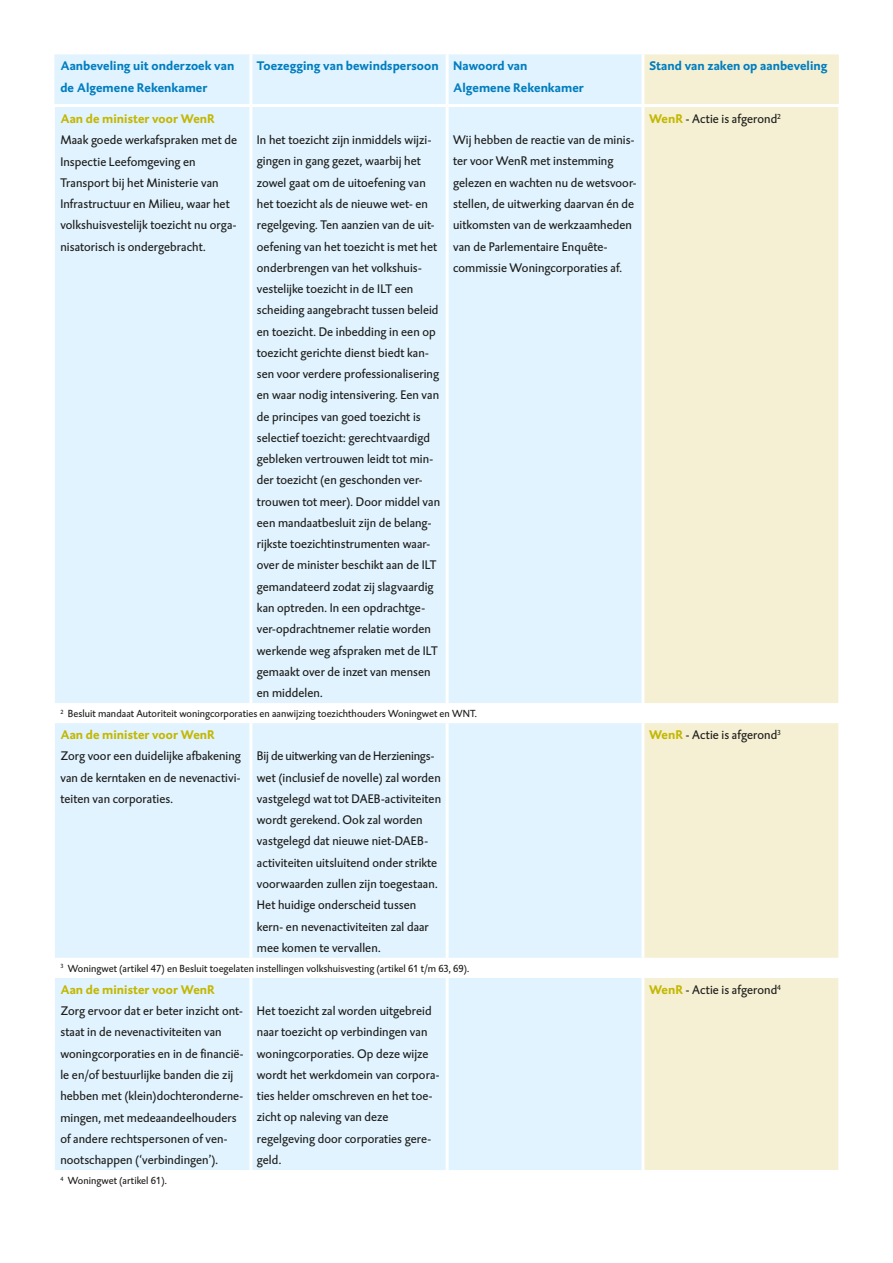
<style>
.page{position:relative;width:893px;height:1263px;background:#fff}
.page>*{position:absolute;margin:0;border:0;box-sizing:border-box;transform-origin:0 0}
._05_Tabel_tekstkader{font:12.75px/21.3px "DTL Caspari T";letter-spacing:.005em;color:#1d1d1b}
._4_kop_tabel_vet_bla{font:700 12.75px/21.3px "DTL Caspari ST";letter-spacing:.005em;color:#007dbf}
._4_kop_tabel_vet_gro{font:700 12.75px "DTL Caspari ST";letter-spacing:.005em;color:#c3b700}
.Noot{font:10.5px "DTL Caspari T";letter-spacing:.005em;color:#1d1d1b}
.s1{font-family:"DTL Caspari ST";font-weight:700;color:#c3b700}
</style>
<div class="page">
<div style="left:54px;top:54px;width:587px;height:1116px;background:#e1f3fe"></div>
<div style="left:644px;top:54px;width:195px;height:1116px;background:#f5f0d3"></div>
<hr style="left:54px;top:107px;width:1px;height:596px;background:#fff">
<hr style="left:838px;top:107px;width:1px;height:596px;background:#fff">
<hr style="left:54px;top:723px;width:1px;height:235px;background:#fff">
<hr style="left:838px;top:723px;width:1px;height:235px;background:#fff">
<hr style="left:54px;top:978px;width:1px;height:192px;background:#fff">
<hr style="left:838px;top:978px;width:1px;height:192px;background:#fff">
<hr style="left:249px;top:54px;width:3px;height:50px;background:#fff">
<hr style="left:446px;top:54px;width:3px;height:50px;background:#fff">
<hr style="left:54px;top:104px;width:197px;height:3px;background:#fff">
<hr style="left:251px;top:104px;width:196px;height:3px;background:#fff">
<hr style="left:249px;top:107px;width:3px;height:596px;background:#fff">
<hr style="left:447px;top:104px;width:196px;height:3px;background:#fff">
<hr style="left:446px;top:107px;width:3px;height:596px;background:#fff">
<hr style="left:643px;top:104px;width:196px;height:3px;background:#fff">
<hr style="left:249px;top:723px;width:3px;height:235px;background:#fff">
<hr style="left:446px;top:723px;width:3px;height:235px;background:#fff">
<hr style="left:249px;top:978px;width:3px;height:192px;background:#fff">
<hr style="left:446px;top:978px;width:3px;height:192px;background:#fff">
<p class="_4_kop_tabel_vet_bla" style="left:60px;top:55px;width:176px">Aanbeveling uit onderzoek van de Algemene Rekenkamer</p>
<p class="_4_kop_tabel_vet_bla" style="left:257px;top:55px;width:183px">Toezegging van bewindspersoon</p>
<p class="_4_kop_tabel_vet_bla" style="left:453px;top:55px;width:132px">Nawoord van<br>Algemene Rekenkamer</p>
<p class="_4_kop_tabel_vet_bla" style="left:649px;top:55px;width:180px">Stand van zaken op aanbeveling</p>
<p class="_4_kop_tabel_vet_gro" style="left:60px;top:110px;width:156px">Aan de minister voor WenR</p>
<p class="_05_Tabel_tekstkader" style="left:60px;top:129px;width:178px">Maak goede werkafspraken met de Inspectie Leefomgeving en Transport bij het Ministerie van Infrastructuur en Milieu, waar het volkshuisvestelijk toezicht nu orga&shy;nisatorisch is ondergebracht.</p>
<p class="_05_Tabel_tekstkader" style="left:257px;top:129px;width:185px">In het toezicht zijn inmiddels wijzi&shy;gingen in gang gezet, waarbij het zowel gaat om de uitoefening van het toezicht als de nieuwe wet- en regelgeving. Ten aanzien van de uit&shy;oefening van het toezicht is met het onderbrengen van het volkshuis&shy;vestelijke toezicht in de ILT een scheiding aangebracht tussen beleid en toezicht. De inbedding in een op toezicht gerichte dienst biedt kan&shy;sen voor verdere professionalisering en waar nodig intensivering. Een van de principes van goed toezicht is selectief toezicht: gerechtvaardigd gebleken vertrouwen leidt tot min&shy;der toezicht (en geschonden ver&shy;trouwen tot meer). Door middel van een mandaatbesluit zijn de belang&shy;rijkste toezichtinstrumenten waar&shy;over de minister beschikt aan de ILT gemandateerd zodat zij slagvaardig kan optreden. In een opdrachtge&shy;ver-opdrachtnemer relatie worden werkende weg afspraken met de ILT gemaakt over de inzet van mensen en middelen.</p>
<p class="_05_Tabel_tekstkader" style="left:453px;top:129px;width:185px">Wij hebben de reactie van de minis&shy;ter voor WenR met instemming gelezen en wachten nu de wetsvoor&shy;stellen, de uitwerking daarvan én de uitkomsten van de werkzaamheden van de Parlementaire Enquête&shy;commissie Woningcorporaties af.</p>
<p class="_05_Tabel_tekstkader" style="left:649px;top:108px;width:133px"><span class="s1">WenR</span> - Actie is afgerond<sup>2</sup></p>
<p class="Noot" style="left:60px;top:707px;width:418px"><sup>2</sup> Besluit mandaat Autoriteit woningcorporaties en aanwijzing toezichthouders Woningwet en WNT.</p>
<p class="_4_kop_tabel_vet_gro" style="left:60px;top:726px;width:156px">Aan de minister voor WenR</p>
<p class="_05_Tabel_tekstkader" style="left:60px;top:745px;width:182px;text-align:justify">Zorg voor een duidelijke afbakening van de kerntaken en de nevenactivi&shy;teiten van corporaties.</p>
<p class="_05_Tabel_tekstkader" style="left:257px;top:745px;width:186px">Bij de uitwerking van de Herzienings&shy;wet (inclusief de novelle) zal worden vastgelegd wat tot DAEB-activiteiten wordt gerekend. Ook zal worden vastgelegd dat nieuwe niet-DAEB&shy;activiteiten uitsluitend onder strikte voorwaarden zullen zijn toegestaan.<br>Het huidige onderscheid tussen kern- en nevenactiviteiten zal daar mee komen te vervallen.</p>
<p class="Noot" style="left:60px;top:962px;width:410px"><sup>3</sup> Woningwet (artikel 47) en Besluit toegelaten instellingen volkshuisvesting (artikel 61 t/m 63, 69).</p>
<p class="_4_kop_tabel_vet_gro" style="left:60px;top:981px;width:156px">Aan de minister voor WenR</p>
<p class="_05_Tabel_tekstkader" style="left:60px;top:1000px;width:184px">Zorg ervoor dat er beter inzicht ont&shy;staat in de nevenactiviteiten van woningcorporaties en in de financië&shy;le en/of bestuurlijke banden die zij hebben met (klein)dochteronderne&shy;mingen, met medeaandeelhouders of andere rechtspersonen of ven&shy;nootschappen (‘verbindingen’).</p>
<p class="_05_Tabel_tekstkader" style="left:257px;top:1000px;width:184px">Het toezicht zal worden uitgebreid naar toezicht op verbindingen van woningcorporaties. Op deze wijze wordt het werkdomein van corpora&shy;ties helder omschreven en het toe&shy;zicht op naleving van deze regelgeving door corporaties gere&shy;geld.</p>
<p class="Noot" style="left:60px;top:1174px;width:108px"><sup>4</sup> Woningwet (artikel 61).</p>
<p class="_05_Tabel_tekstkader" style="left:649px;top:724px;width:133px"><span class="s1">WenR</span> - Actie is afgerond<sup>3</sup></p>
<p class="_05_Tabel_tekstkader" style="left:649px;top:979px;width:133px"><span class="s1">WenR</span> - Actie is afgerond<sup>4</sup></p>
</div>
